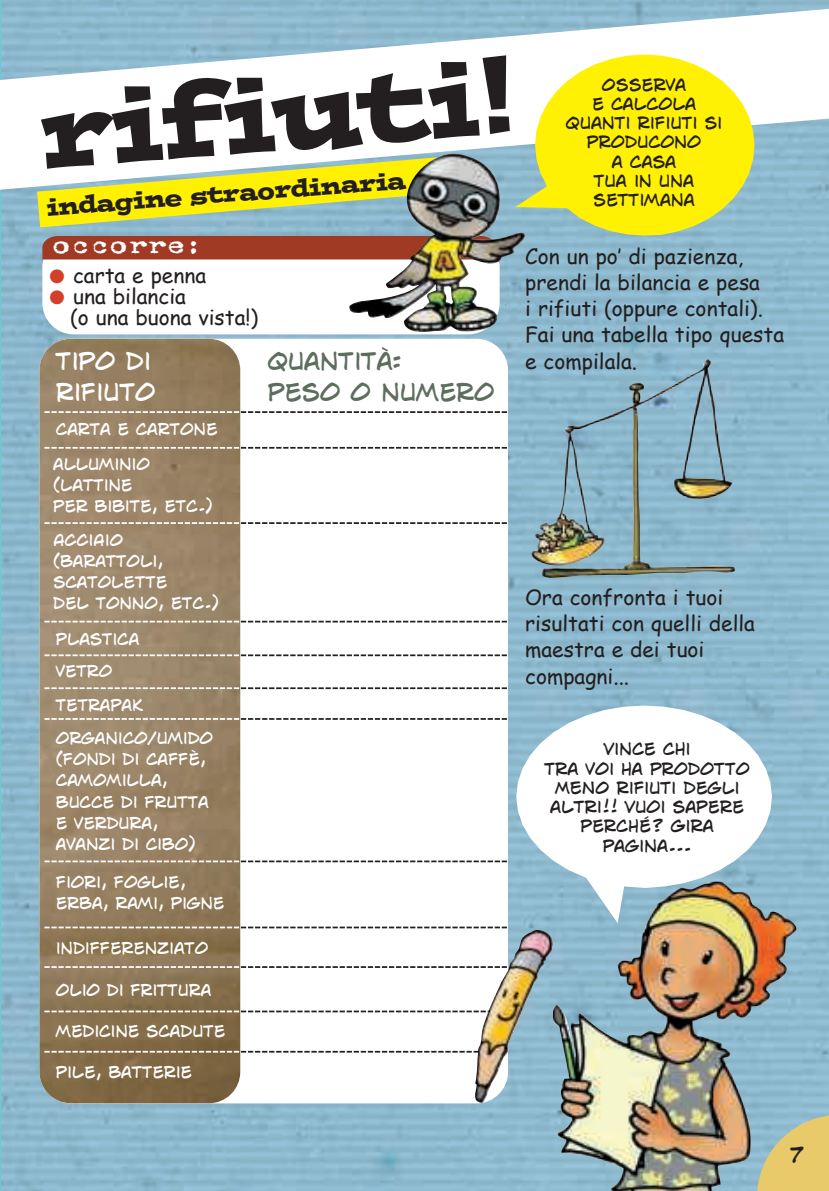
<style>
.page{position:relative;width:829px;height:1191px;background:#fff}
.page>*{position:absolute;margin:0;border:0;box-sizing:border-box;transform-origin:0 0}
.t1{font:105px "Postino";color:#231f20}
.t2{font:24.5px "Vintage Typewriter Two";color:#fff;scale:1.3 1}
.t3{font:24.15px "Postino";color:#231f20}
.t4{font:22.75px/31.7px "Lint Mc Cree Intl BB";color:#5d6e5d}
.t5{font:22.75px/31.7px "Lint Mc Cree Intl BB";color:#fff}
.t6{font:21px/26.2px "Comic Sans MS";color:#231f20}
.t7{font:21px "Lint Mc Cree Intl BB";color:#231f20}
.t8{font:15.75px/19.2px "Lint Mc Cree Intl BB";color:#231f20;text-align:center}
.t9{font:15.22px/21.2px "Lint Mc Cree Intl BB";color:#fff}
.s1{color:#d23f2a}
</style>
<div class="page">
<img style="left:2px;top:0;width:826px;height:1191px">
<div style="left:40px;top:339px;width:468px;height:764px;background:#fff;border-radius:31px"></div>
<svg style="left:0;top:1px;width:828px;height:265px"></svg>
<svg style="left:515px;top:55px;width:239px;height:181px;background:#f1ec3c"></svg>
<img style="left:39px;top:339px;width:201px;height:764px;border-radius:32px">
<div style="left:42px;top:236px;width:457px;height:98px;background:#fff;border-radius:32px"></div>
<div style="left:42px;top:236px;width:306px;height:23px;background:#a13a24"></div>
<svg style="left:37px;top:156px;width:311px;height:71px"></svg>
<svg style="left:44px;top:411px;width:463px;height:2px"></svg>
<svg style="left:44px;top:447px;width:463px;height:2px"></svg>
<svg style="left:44px;top:522px;width:463px;height:2px"></svg>
<svg style="left:44px;top:621px;width:463px;height:1px"></svg>
<svg style="left:44px;top:654px;width:463px;height:2px"></svg>
<svg style="left:44px;top:687px;width:463px;height:2px"></svg>
<svg style="left:44px;top:718px;width:463px;height:2px"></svg>
<svg style="left:44px;top:926px;width:463px;height:2px"></svg>
<svg style="left:44px;top:860px;width:463px;height:2px"></svg>
<svg style="left:44px;top:966px;width:428px;height:2px"></svg>
<svg style="left:44px;top:1010px;width:428px;height:2px"></svg>
<svg style="left:44px;top:1050px;width:428px;height:2px"></svg>
<img style="left:473px;top:928px;width:78px;height:175px">
<img style="left:531px;top:359px;width:204px;height:219px">
<svg style="left:516px;top:705px;width:255px;height:218px"></svg>
<img style="left:551px;top:880px;width:245px;height:311px">
<img style="left:348px;top:151px;width:177px;height:182px">
<svg style="left:756px;top:1114px;width:73px;height:77px;background:#cec587"></svg>
<h1 class="t1" style="left:36px;top:91px;width:484px;rotate:-4deg">rifiuti!</h1>
<h3 class="t3" style="left:45px;top:197px;width:362px;rotate:-4deg">indagine straordinaria</h3>
<h2 class="t2" style="left:52px;top:232px;width:117px">occorre:</h2>
<h3 class="t6" style="left:49px;top:261px;width:158px"><span class="s1">●</span> carta e penna</h3>
<h3 class="t6" style="left:70px;top:285px;width:189px;line-height:21px;text-indent:-21px"><span class="s1">●</span> una bilancia<br>(o una buona vista!)</h3>
<h3 class="t5" style="left:56px;top:344px;width:101px">TIPO DI<br>RIFIUTO</h3>
<h3 class="t4" style="left:267px;top:344px;width:228px">QUANTITÀ:<br>PESO O NUMERO</h3>
<p class="t9" style="left:56px;top:418px;width:163px">CARTA E CARTONE</p>
<p class="t9" style="left:53px;top:453px;width:161px">ALLUMINIO (LATTINE<br>PER BIBITE, ETC.)</p>
<p class="t9" style="left:53px;top:529px;width:168px">ACCIAIO (BARATTOLI,<br>SCATOLETTE<br>DEL TONNO, ETC.)</p>
<p class="t9" style="left:56px;top:623px;width:85px;line-height:31.8px">PLASTICA<br>VETRO</p>
<p class="t9" style="left:56px;top:688px;width:159px;line-height:32.9px">TETRAPAK<br>ORGANICO/UMIDO</p>
<p class="t9" style="left:56px;top:748px;width:154px">(FONDI DI CAFFÈ,<br>CAMOMILLA,<br>BUCCE DI FRUTTA<br>E VERDURA,<br>AVANZI DI CIBO)</p>
<p class="t9" style="left:56px;top:871px;width:170px">FIORI, FOGLIE,<br>ERBA, RAMI, PIGNE</p>
<p class="t9" style="left:56px;top:937px;width:154px">INDIFFERENZIATO</p>
<p class="t9" style="left:56px;top:978px;width:157px">OLIO DI FRITTURA</p>
<p class="t9" style="left:56px;top:1020px;width:171px">MEDICINE SCADUTE</p>
<p class="t9" style="left:56px;top:1061px;width:138px">PILE, BATTERIE</p>
<p class="t8" style="left:565px;top:75px;width:158px">OSSERVA<br>E CALCOLA<br>QUANTI RIFIUTI SI<br>PRODUCONO<br>A CASA<br>TUA IN UNA<br>SETTIMANA</p>
<h3 class="t6" style="left:525px;top:242px;width:260px">Con un po’ di pazienza, prendi la bilancia e pesa<br>i rifiuti (oppure contali).<br>Fai una tabella tipo questa e compilala.</h3>
<h3 class="t6" style="left:525px;top:583px;width:231px">Ora confronta i tuoi risultati con quelli della maestra e dei tuoi compagni...</h3>
<p class="t8" style="left:544px;top:739px;width:207px">VINCE CHI<br>TRA VOI HA PRODOTTO<br>MENO RIFIUTI DEGLI<br>ALTRI!! VUOI SAPERE<br>PERCHÉ? GIRA<br>PAGINA...</p>
<h3 class="t7" style="left:789px;top:1141px;width:16px">7</h3>
</div>
